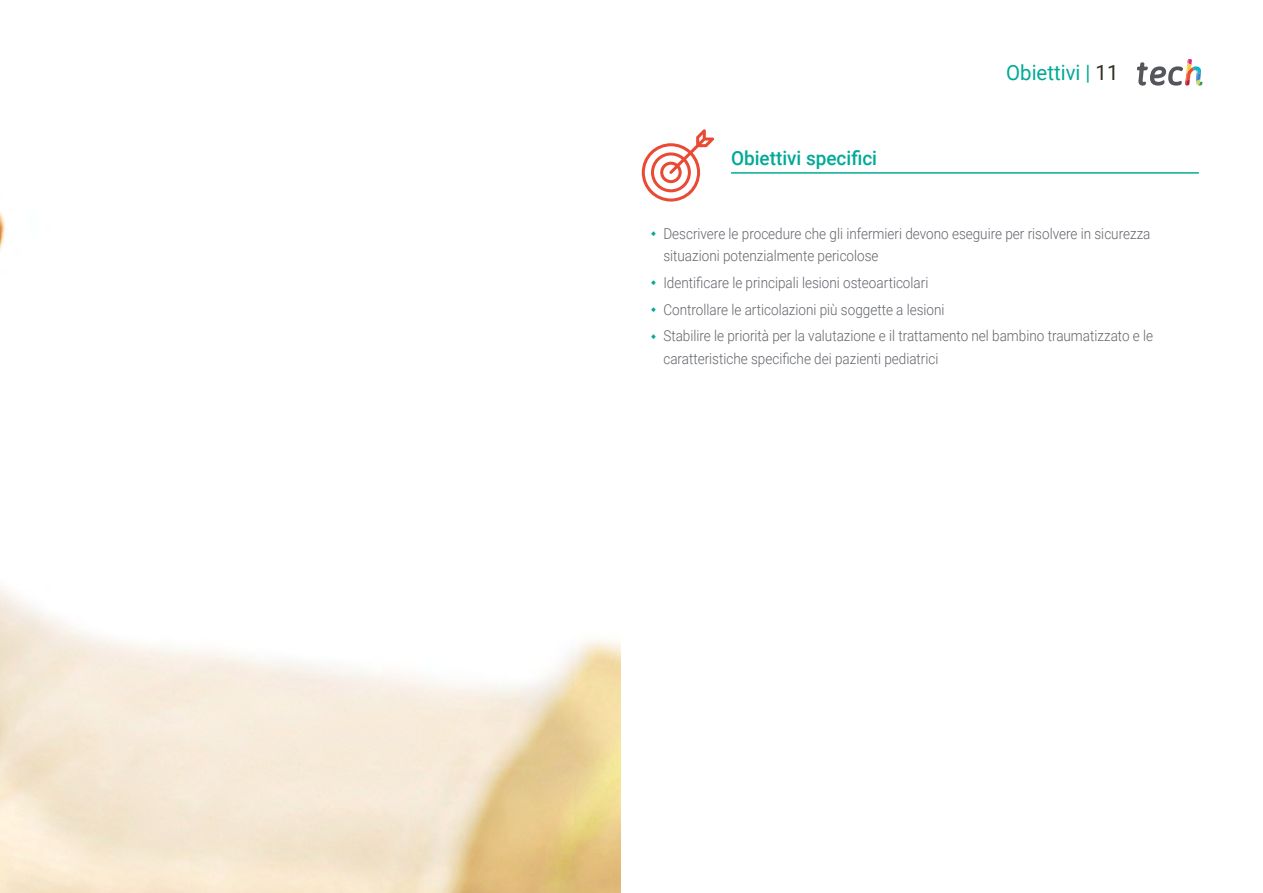
<style>
.page{position:relative;width:1263px;height:893px;background:#fff}
.page>*{position:absolute;margin:0;border:0;box-sizing:border-box;transform-origin:0 0}
.t1{font:21px "Roboto";color:#00a996}
.t2{font:500 19.5px "Roboto";color:#00a996}
.t3{font:300 15px/26.7px "Roboto";color:#61646a;scale:.9 1}
.s1{color:#312e20}
</style>
<div class="page">
<svg style="left:642px;top:129px;width:72px;height:73px"></svg>
<hr style="left:731px;top:173px;width:468px;height:1px;background:#00a996">
<img style="left:0;top:211px;width:621px;height:682px">
<svg style="left:1137px;top:59px;width:65px;height:27px"></svg>
<h2 class="t2" style="left:731px;top:144px;width:147px">Obiettivi specifici</h2>
<h1 class="t1" style="left:1006px;top:57px;width:114px">Obiettivi | <span class="s1">11</span></h1>
<p class="t3" style="left:663px;top:221px;width:543px;line-height:22.5px">Descrivere le procedure che gli infermieri devono eseguire per risolvere in sicurezza situazioni potenzialmente pericolose</p>
<p class="t3" style="left:663px;top:269px;width:546px">Identificare le principali lesioni osteoarticolari<br>Controllare le articolazioni più soggette a lesioni<br>Stabilire le priorità per la valutazione e il trattamento nel bambino traumatizzato e le</p>
<p class="t3" style="left:663px;top:345px;width:307px">caratteristiche specifiche dei pazienti pediatrici</p>
</div>
